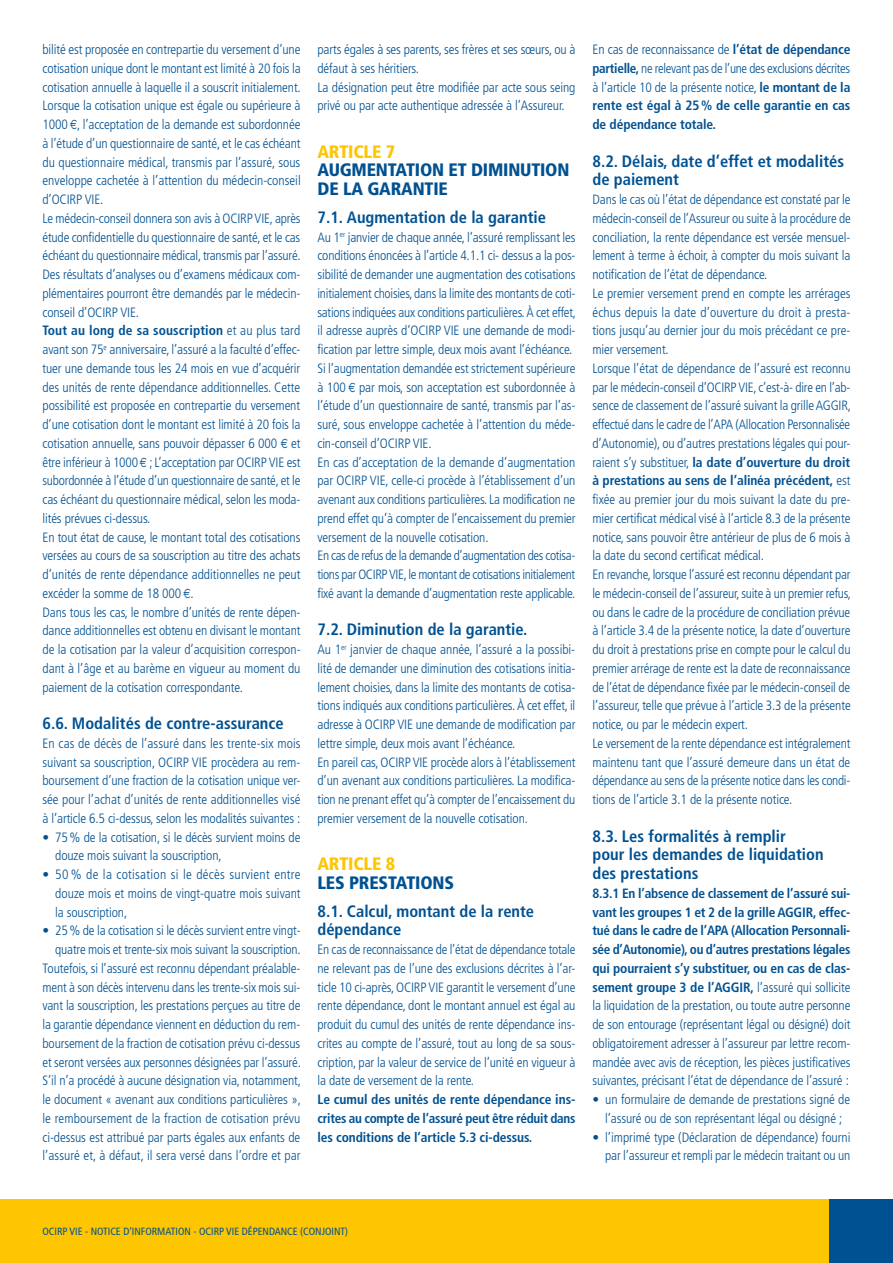
<style>
.page{position:relative;width:893px;height:1263px;background:#fff}
.page>*{position:absolute;margin:0;border:0;box-sizing:border-box;transform-origin:0 0}
.t1{font:900 condensed 18px/18.8px "Frutiger";letter-spacing:-.01em;color:#005192}
.t2{font:900 condensed 18px "Frutiger";letter-spacing:-.01em;color:#fdc600}
.t3{font:700 condensed 16.5px/18.8px "Frutiger";color:#005192}
.t4{font:300 condensed 13.5px/18.8px "Frutiger";letter-spacing:-.01em;color:#005192}
.t5{font:700 condensed 13.5px/18.8px "Frutiger";letter-spacing:-.01em;color:#005192;text-align:justify}
.t6{font:condensed 10.5px "Frutiger";color:#005192}
.s1{font-family:"Euro Sans";font-weight:400;font-stretch:normal}
.s2{font-weight:700}
.s3{font-weight:300}
</style>
<div class="page">
<div style="left:0;top:1200px;width:893px;height:63px;background:#fdc600"></div>
<div style="left:829px;top:1200px;width:64px;height:63px;background:#005192"></div>
<p class="t4" style="left:43px;top:40px;width:260px">bilité est proposée en contrepartie du versement d’une cotisation unique dont le montant est limité à 20 fois la cotisation annuelle à laquelle il a souscrit initialement.<br>Lorsque la cotisation unique est égale ou supérieure à 1000 <span class="s1">€</span>, l’acceptation de la demande est subordonnée à l’étude d’un questionnaire de santé, et le cas échéant du questionnaire médical, transmis par l’assuré, sous enveloppe cachetée à l’attention du médecin-conseil d’OCIRP VIE.<br>Le médecin-conseil donnera son avis à OCIRP VIE, après étude confidentielle du questionnaire de santé, et le cas échéant du questionnaire médical, transmis par l’assuré.<br>Des résultats d’analyses ou d’examens médicaux com‑ plémentaires pourront être demandés par le médecin&shy;conseil d’OCIRP VIE.<br><span class="s2">Tout au long de sa souscription</span> et au plus tard avant son 75<sup>e</sup> anniversaire, l’assuré a la faculté d’effec‑ tuer une demande tous les 24 mois en vue d’acquérir des unités de rente dépendance additionnelles. Cette possibilité est proposée en contrepartie du versement d’une cotisation dont le montant est limité à 20 fois la cotisation annuelle, sans pouvoir dépasser 6 000 <span class="s1">€</span> et être inférieur à 1000 <span class="s1">€</span> ; L’acceptation par OCIRP VIE est subordonnée à l’étude d’un questionnaire de santé, et le cas échéant du questionnaire médical, selon les moda‑ lités prévues ci-dessus.<br>En tout état de cause, le montant total des cotisations versées au cours de sa souscription au titre des achats d’unités de rente dépendance additionnelles ne peut excéder la somme de 18 000 <span class="s1">€</span>.<br>Dans tous les cas, le nombre d’unités de rente dépen‑ dance additionnelles est obtenu en divisant le montant de la cotisation par la valeur d’acquisition correspon‑ dant à l’âge et au barème en vigueur au moment du paiement de la cotisation correspondante.</p>
<p class="t3" style="left:43px;top:714px;width:243px">6.6. Modalités de contre-assurance</p>
<p class="t4" style="left:43px;top:734px;width:260px;text-align:justify">En cas de décès de l’assuré dans les trente-six mois suivant sa souscription, OCIRP VIE procèdera au rem‑ boursement d’une fraction de la cotisation unique ver‑ sée pour l’achat d’unités de rente additionnelles visé à l’article 6.5 ci-dessus, selon les modalités suivantes :</p>
<p class="t4" style="left:55px;top:828px;width:247px;text-indent:-13px">• 75% de la cotisation, si le décès survient moins de douze mois suivant la souscription,</p>
<p class="t4" style="left:55px;top:865px;width:247px;text-align:justify;text-indent:-13px">• 50 % de la cotisation si le décès survient entre douze mois et moins de vingt-quatre mois suivant la souscription,</p>
<p class="t4" style="left:43px;top:921px;width:260px;text-align:right">• 25% de la cotisation si le décès survient entre vingt&shy;quatre mois et trente-six mois suivant la souscription.<br>Toutefois, si l’assuré est reconnu dépendant préalable‑ ment à son décès intervenu dans les trente-six mois sui‑ vant la souscription, les prestations perçues au titre de la garantie dépendance viennent en déduction du rem‑ boursement de la fraction de cotisation prévu ci-dessus et seront versées aux personnes désignées par l’assuré.<br>S’il n’a procédé à aucune désignation via, notamment, le document « avenant aux conditions particulières », le remboursement de la fraction de cotisation prévu ci-dessus est attribué par parts égales aux enfants de l’assuré et, à défaut, il sera versé dans l’ordre et par</p>
<p class="t4" style="left:317px;top:40px;width:260px">parts égales à ses parents, ses frères et ses sœurs, ou à défaut à ses héritiers.<br>La désignation peut être modifiée par acte sous seing privé ou par acte authentique adressée à l’Assureur.</p>
<h1 class="t2" style="left:317px;top:140px;width:79px">ARTICLE 7</h1>
<h1 class="t1" style="left:317px;top:161px;width:253px">AUGMENTATION ET DIMINUTION<br>DE LA GARANTI E</h1>
<p class="t3" style="left:317px;top:208px;width:230px">7.1. Augmentation de la garantie</p>
<p class="t4" style="left:317px;top:228px;width:260px">Au 1<sup>er</sup> janvier de chaque année, l’assuré remplissant les conditions énoncées à l’article 4.1.1 ci- dessus a la pos‑ sibilité de demander une augmentation des cotisations initialement choisies, dans la limite des montants de coti‑ sations indiquées aux conditions particulières. À cet effet, il adresse auprès d’OCIRP VIE une demande de modi‑ fication par lettre simple, deux mois avant l’échéance.<br>Si l’augmentation demandée est strictement supérieure à 100 <span class="s1">€</span> par mois, son acceptation est subordonnée à l’étude d’un questionnaire de santé, transmis par l’as‑ suré, sous enveloppe cachetée à l’attention du méde‑ cin-conseil d’OCIRP VIE.<br>En cas d’acceptation de la demande d’augmentation par OCIRP VIE, celle-ci procède à l’établissement d’un avenant aux conditions particulières. La modification ne prend effet qu’à compter de l’encaissement du premier versement de la nouvelle cotisation.<br>En cas de refus de la demande d’augmentation des cotisa‑ tions par OCIRP VIE, le montant de cotisations initialement fixé avant la demande d’augmentation reste applicable.</p>
<p class="t3" style="left:317px;top:620px;width:212px">7.2. Diminution de la garantie.</p>
<p class="t4" style="left:317px;top:640px;width:259px">Au 1<sup>er</sup> janvier de chaque année, l’assuré a la possibi‑ lité de demander une diminution des cotisations initia‑ lement choisies, dans la limite des montants de cotisa‑ tions indiqués aux conditions particulières. À cet effet, il adresse à OCIRP VIE une demande de modification par lettre simple, deux mois avant l’échéance.<br>En pareil cas, OCIRP VIE procède alors à l’établissement d’un avenant aux conditions particulières. La modifica‑ tion ne prenant effet qu’à compter de l’encaissement du premier versement de la nouvelle cotisation.</p>
<h1 class="t2" style="left:317px;top:853px;width:79px">ARTICLE 8</h1>
<h1 class="t1" style="left:317px;top:873px;width:138px">LES PRESTATIONS</h1>
<p class="t3" style="left:317px;top:901px;width:218px">8.1. Calcul, montant de la rente dépendance</p>
<p class="t4" style="left:317px;top:940px;width:260px;text-align:justify">En cas de reconnaissance de l’état de dépendance totale ne relevant pas de l’une des exclusions décrites à l’ar‑ ticle 10 ci-après, OCIRP VIE garantit le versement d’une rente dépendance, dont le montant annuel est égal au produit du cumul des unités de rente dépendance ins‑ crites au compte de l’assuré, tout au long de sa sous‑ cription, par la valeur de service de l’unité en vigueur à la date de versement de la rente.</p>
<p class="t5" style="left:317px;top:1090px;width:259px">Le cumul des unités de rente dépendance ins&shy;crites au compte de l’assuré peut être réduit dans les conditions de l’article 5.3 ci-dessus.</p>
<p class="t5" style="left:592px;top:40px;width:259px"><span class="s3">En cas de reconnaissance de</span> l’état de dépendance partielle, <span class="s3">ne relevant pas de l’une des exclusions décrites à l’article 10 de la présente notice,</span> le montant de la rente est égal à 25% de celle garantie en cas de dépendance totale.</p>
<p class="t3" style="left:592px;top:151px;width:253px">8.2. Délais, date d’effet et modalités de paiement</p>
<p class="t4" style="left:592px;top:190px;width:260px">Dans le cas où l’état de dépendance est constaté par le médecin-conseil de l’Assureur ou suite à la procédure de conciliation, la rente dépendance est versée mensuel‑ lement à terme à échoir, à compter du mois suivant la notification de l’état de dépendance.<br>Le premier versement prend en compte les arrérages échus depuis la date d’ouverture du droit à presta‑ tions jusqu’au dernier jour du mois précédant ce pre‑ mier versement.<br>Lorsque l’état de dépendance de l’assuré est reconnu par le médecin-conseil d’OCIRP VIE, c’est-à- dire en l’ab‑ sence de classement de l’assuré suivant la grille AGGIR, effectué dans le cadre de l’APA (Allocation Personnalisée d’Autonomie), ou d’autres prestations légales qui pour‑ raient s’y substituer, <span class="s2">la date d’ouverture du droit à prestations au sens de l’alinéa précédent,</span> est fixée au premier jour du mois suivant la date du pre‑ mier certificat médical visé à l’article 8.3 de la présente notice, sans pouvoir être antérieur de plus de 6 mois à la date du second certificat médical.<br>En revanche, lorsque l’assuré est reconnu dépendant par le médecin-conseil de l’assureur, suite à un premier refus, ou dans le cadre de la procédure de conciliation prévue à l’article 3.4 de la présente notice, la date d’ouverture du droit à prestations prise en compte pour le calcul du premier arrérage de rente est la date de reconnaissance de l’état de dépendance fixée par le médecin-conseil de l’assureur, telle que prévue à l’article 3.3 de la présente notice, ou par le médecin expert.<br>Le versement de la rente dépendance est intégralement maintenu tant que l’assuré demeure dans un état de dépendance au sens de la présente notice dans les condi‑ tions de l’article 3.1 de la présente notice.</p>
<p class="t3" style="left:592px;top:826px;width:233px">8.3. Les formalités à remplir<br>pour les demandes de liquidation des prestations</p>
<p class="t4" style="left:592px;top:884px;width:259px;text-align:justify"><span class="s2">8.3.1 En l’absence de classement de l’assuré sui&shy;vant les groupes 1 et 2 de la grille AGGIR, effec&shy;tué dans le cadre de l’APA (Allocation Personnali&shy;sée d’Autonomie), ou d’autres prestations légales qui pourraient s’y substituer, ou en cas de clas&shy;sement groupe 3 de l’AGGIR,</span> l’assuré qui sollicite la liquidation de la prestation, ou toute autre personne de son entourage (représentant légal ou désigné) doit obligatoirement adresser à l’assureur par lettre recom‑ mandée avec avis de réception, les pièces justificatives suivantes, précisant l’état de dépendance de l’assuré :</p>
<p class="t4" style="left:592px;top:1090px;width:259px;text-align:center">• un formulaire de demande de prestations signé de l’assuré ou de son représentant légal ou désigné ;</p>
<p class="t4" style="left:592px;top:1128px;width:259px;text-align:right">• l’imprimé type (Déclaration de dépendance) fourni par l’assureur et rempli par le médecin traitant ou un</p>
<p class="t6" style="left:43px;top:1225px;width:307px">OCIRP VIE - NOTICE D’INFORMATION - OCIRP VIE DÉPENDANCE (CONJOINT)</p>
</div>
